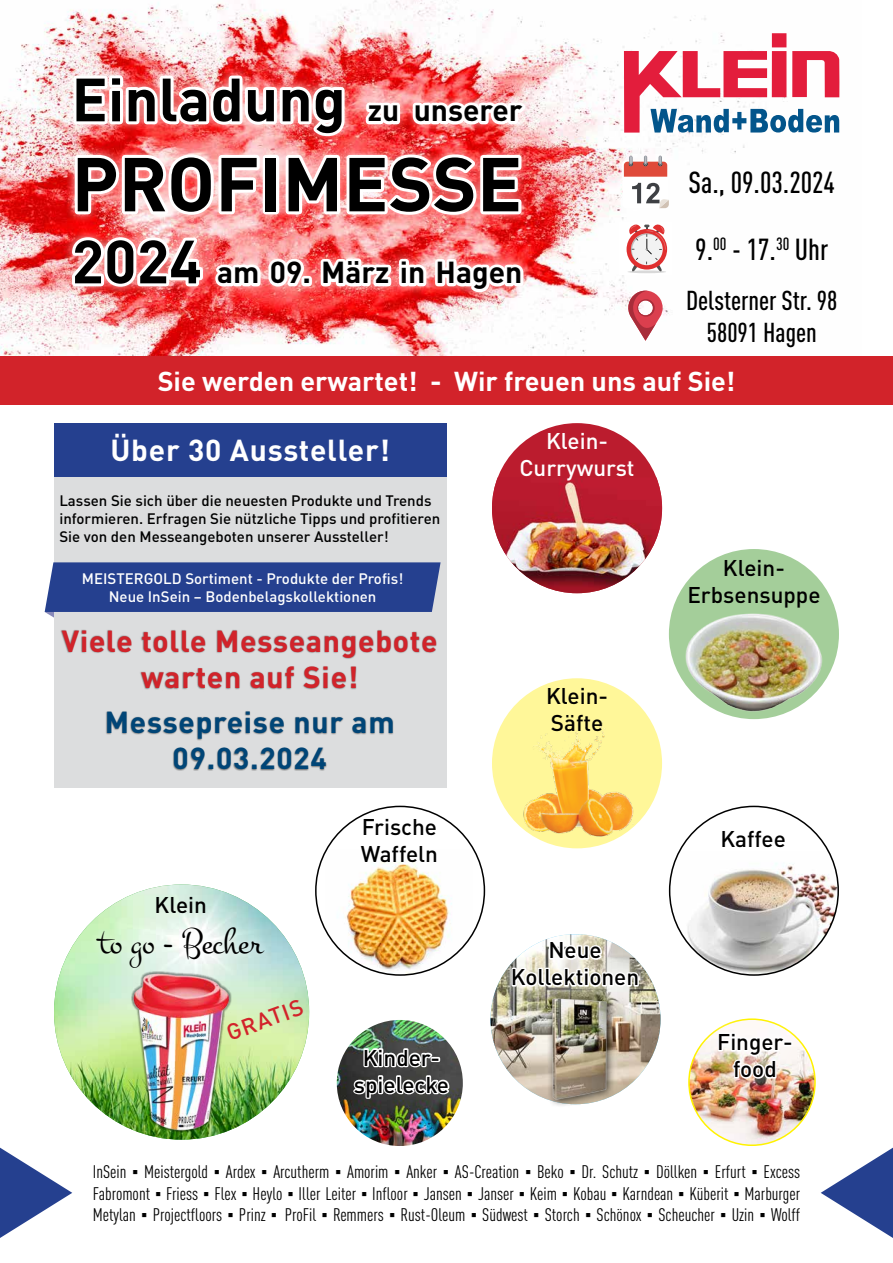
<style>
.page{position:relative;width:893px;height:1263px;background:#fff}
.page>*{position:absolute;margin:0;border:0;box-sizing:border-box;transform-origin:0 0}
.t1{font:700 75px "DINOT";color:#000}
.t2{font:700 60px "DINOT";color:#000}
.t3{font:37.65px "Montez";color:#000}
.t4{font:700 30px/36px "DINOT";letter-spacing:.025em;color:#d2232a;text-align:center}
.t5{font:500 condensed 30px "DINOT";color:#000}
.t6{font:700 30px/36px "DINOT";letter-spacing:.025em;color:#004577;text-align:center}
.t7{font:700 30px "DINOT";color:#000}
.t8{font:700 30px "DINOT";letter-spacing:.025em;color:#fff}
.t9{font:700 27px "DINOT";color:#fff}
.t10{font:500 condensed 27px/32.4px "DINOT";color:#000;text-align:center}
.t11{font:500 22.5px/27px "DINOT";color:#000;text-align:center}
.t12{font:500 22.5px/27px "DINOT";color:#fff;text-align:center}
.t13{font:500 22.5px "DINOT";color:#d2232a}
.t14{font:condensed 18px/21.6px "DINOT";color:#000;text-align:justify}
.t15{font:500 15px/18px "DINOT";color:#000}
.t16{font:500 15px/18px "DINOT";color:#fff;text-align:center}
.s1{font-size:30px}
.s2{font-size:60px}
.s3{font-family:"Arial";font-stretch:normal}
</style>
<div class="page">
<img style="left:0;top:0;width:840px;height:356px">
<div style="left:63px;top:66px;width:471px;height:236px;background:#fff;opacity:.75"></div>
<svg style="left:70px;top:72px;width:278px;height:67px"></svg>
<svg style="left:362px;top:100px;width:41px;height:29px"></svg>
<svg style="left:410px;top:98px;width:121px;height:31px"></svg>
<svg style="left:72px;top:151px;width:191px;height:68px"></svg>
<div style="left:263px;top:155px;width:16px;height:59px;border:6px solid #fff"></div>
<svg style="left:283px;top:151px;width:241px;height:67px"></svg>
<svg style="left:67px;top:234px;width:241px;height:57px"></svg>
<div style="left:301px;top:276px;width:11px;height:10px;border:6px solid #fff"></div>
<svg style="left:318px;top:246px;width:77px;height:45px"></svg>
<div style="left:399px;top:259px;width:10px;height:9px;border:6px solid #fff"></div>
<svg style="left:404px;top:256px;width:122px;height:39px"></svg>
<div style="left:772px;top:33px;width:14px;height:14px;background:#e31d3c"></div>
<svg style="left:624px;top:51px;width:215px;height:82px"></svg>
<div style="left:0;top:356px;width:893px;height:49px;background:#d2232a"></div>
<img style="left:54px;top:884px;width:255px;height:256px;border-radius:128px">
<img style="left:100px;top:977px;width:163px;height:155px">
<div style="left:88px;top:918px;width:185px;height:59px;background:#fff;opacity:.75"></div>
<div style="left:54px;top:475px;width:392px;height:313px;background:#dcddde"></div>
<svg style="left:626px;top:289px;width:38px;height:52px"></svg>
<div style="left:54px;top:423px;width:392px;height:53px;background:#25408f"></div>
<div style="left:492px;top:423px;width:170px;height:170px;background:#bb1c2e;border-radius:50%"></div>
<img style="left:492px;top:477px;width:170px;height:116px">
<div style="left:492px;top:678px;width:170px;height:170px;background:#fff799;border-radius:50%"></div>
<img style="left:517px;top:720px;width:120px;height:128px">
<img style="left:490px;top:934px;width:171px;height:170px;border-radius:83px">
<div style="left:546px;top:992px;width:70px;height:116px;background:#000;opacity:.75"></div>
<img style="left:534px;top:1006px;width:83px;height:94px">
<svg style="left:45px;top:562px;width:396px;height:56px;background:#3d5599"></svg>
<div style="left:492px;top:922px;width:165px;height:84px;background:#fff;opacity:.75"></div>
<svg style="left:510px;top:937px;width:130px;height:52px"></svg>
<div style="left:61px;top:629px;width:376px;height:141px;background:#000;opacity:.5"></div>
<svg style="left:0;top:1147px;width:72px;height:91px"></svg>
<svg style="left:821px;top:1147px;width:72px;height:91px"></svg>
<div style="left:619px;top:222px;width:53px;height:53px;background:#fff"></div>
<hr style="left:627px;top:270px;width:39px;height:3px;background:#000;border-radius:50%">
<svg style="left:627px;top:229px;width:40px;height:41px"></svg>
<svg style="left:628px;top:224px;width:38px;height:48px"></svg>
<svg style="left:622px;top:156px;width:47px;height:52px"></svg>
<div style="left:669px;top:549px;width:170px;height:170px;background:#a4ce9a;border-radius:50%"></div>
<img style="left:669px;top:589px;width:156px;height:130px">
<img style="left:670px;top:851px;width:168px;height:124px">
<img style="left:325px;top:849px;width:148px;height:126px">
<img style="left:337px;top:1020px;width:126px;height:126px;border-radius:63px">
<svg style="left:350px;top:1047px;width:102px;height:53px"></svg>
<img style="left:689px;top:1019px;width:126px;height:126px;border-radius:63px">
<div style="left:698px;top:1013px;width:112px;height:85px;background:#fff;opacity:.75"></div>
<img style="left:716px;top:1031px;width:72px;height:50px">
<h2 class="t2" style="left:71px;top:60px;width:452px">Einladung <span class="s1">zu unserer</span></h2>
<h1 class="t1" style="left:71px;top:135px;width:452px">PROFIMESSE</h1>
<h3 class="t7" style="left:71px;top:253px;width:452px"><span class="s2">2024</span> am 09. März in Hagen</h3>
<h3 class="t5" style="left:688px;top:165px;width:148px">Sa., 09.03.2024</h3>
<h3 class="t5" style="left:695px;top:232px;width:135px">9.<sup>00</sup> - 17.<sup>30</sup> Uhr</h3>
<h3 class="t10" style="left:686px;top:284px;width:153px">Delsterner Str. 98<br>58091 Hagen</h3>
<h3 class="t9" style="left:158px;top:363px;width:579px">Sie werden erwartet! - Wir freuen uns auf Sie!</h3>
<h3 class="t8" style="left:111px;top:431px;width:281px">Über 30 Aussteller!</h3>
<p class="t12" style="left:519px;top:427px;width:117px">Klein-<br>Currywurst</p>
<p class="t15" style="left:59px;top:491px;width:382px">Lassen Sie sich über die neuesten Produkte und Trends informieren. Erfragen Sie nützliche Tipps und profitieren<br>Sie von den Messeangeboten unserer Aussteller!</p>
<p class="t16" style="left:82px;top:569px;width:323px">MEISTERGOLD Sortiment - Produkte der Profis!<br>Neue InSein – Bodenbelagskollektionen</p>
<h3 class="t4" style="left:62px;top:623px;width:377px">Viele tolle Messeangebote warten auf Sie!</h3>
<h3 class="t6" style="left:105px;top:704px;width:291px">Messepreise nur am<br>09.03.2024</h3>
<p class="t11" style="left:155px;top:891px;width:54px">Klein</p>
<h3 class="t3" style="left:99px;top:920px;width:165px">to go - Becher</h3>
<p class="t13" style="left:222px;top:1020px;width:82px;rotate:-20deg">GRATIS</p>
<p class="t11" style="left:361px;top:812px;width:79px;text-align:left">Frische<br>Waffeln</p>
<p class="t11" style="left:354px;top:1043px;width:97px">Kinder&shy;spielecke</p>
<p class="t11" style="left:546px;top:682px;width:64px;text-align:left">Klein-<br>Säfte</p>
<p class="t11" style="left:511px;top:936px;width:130px">Neue<br>Kollektionen</p>
<p class="t11" style="left:687px;top:554px;width:135px">Klein-<br>Erbsensuppe</p>
<p class="t11" style="left:720px;top:825px;width:67px">Kaffee</p>
<p class="t11" style="left:717px;top:1028px;width:77px">Finger&shy;food</p>
<p class="t14" style="left:93px;top:1161px;width:709px">InSein <span class="s3">▪</span> Meistergold <span class="s3">▪</span> Ardex <span class="s3">▪</span> Arcutherm <span class="s3">▪</span> Amorim <span class="s3">▪</span> Anker <span class="s3">▪</span> AS-Creation <span class="s3">▪</span> Beko <span class="s3">▪</span> Dr. Schutz <span class="s3">▪</span> Döllken <span class="s3">▪</span> Erfurt <span class="s3">▪</span> Excess Fabromont <span class="s3">▪</span> Friess <span class="s3">▪</span> Flex <span class="s3">▪</span> Heylo <span class="s3">▪</span> Iller Leiter <span class="s3">▪</span> Infloor <span class="s3">▪</span> Jansen <span class="s3">▪</span> Janser <span class="s3">▪</span> Keim <span class="s3">▪</span> Kobau <span class="s3">▪</span> Karndean <span class="s3">▪</span> Küberit <span class="s3">▪</span> Marburger Metylan <span class="s3">▪</span> Projectfloors <span class="s3">▪</span> Prinz <span class="s3">▪</span> ProFil <span class="s3">▪</span> Remmers <span class="s3">▪</span> Rust-Oleum <span class="s3">▪</span> Südwest <span class="s3">▪</span> Storch <span class="s3">▪</span> Schönox <span class="s3">▪</span> Scheucher <span class="s3">▪</span> Uzin <span class="s3">▪</span> Wolff</p>
</div>
